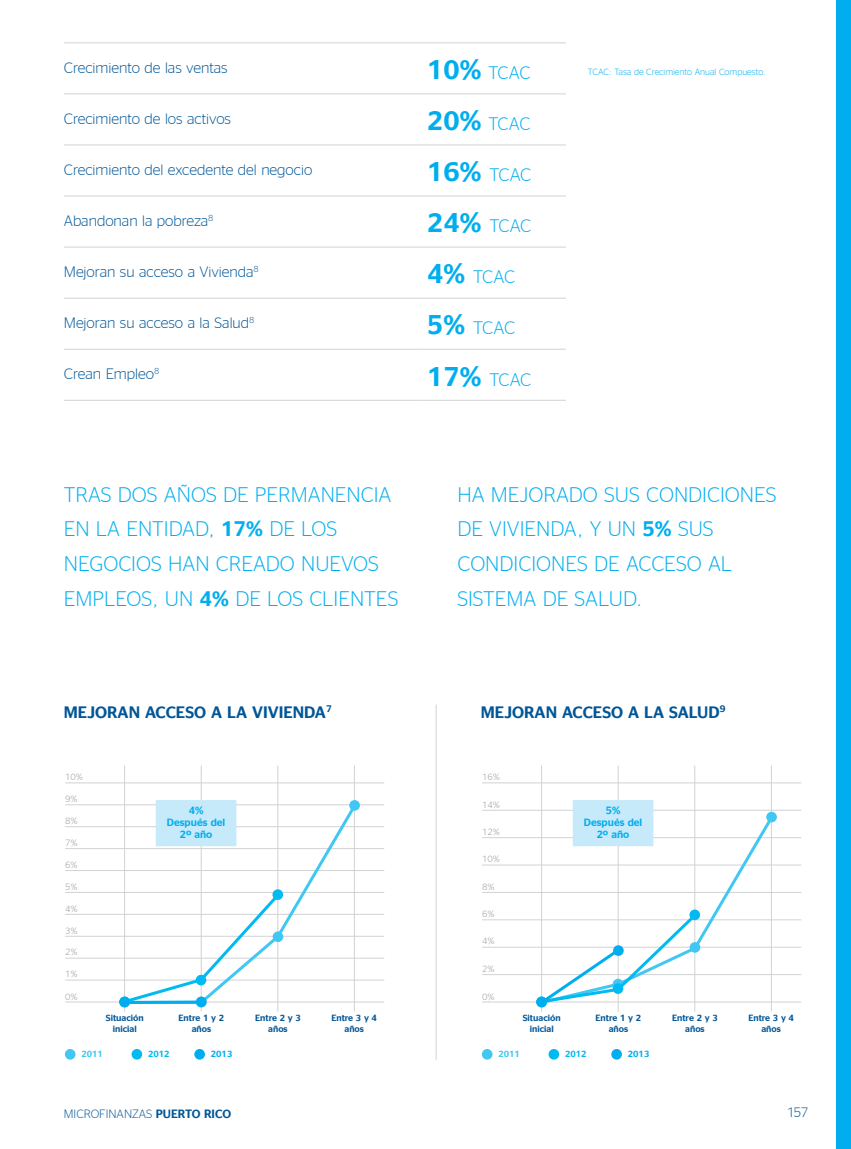
<style>
.page{position:relative;width:851px;height:1149px;background:#fff}
.page>*{position:absolute;margin:0;border:0;box-sizing:border-box;transform-origin:0 0}
.t1{font:300 21px/34.5px "BBVA Office";color:#00aeef}
.t2{font:300 18px "BBVA Office";color:#00aeef}
.t3{font:300 16.5px "BBVA Office";color:#005697}
.t4{font:300 15px "BBVA Office";color:#005697}
.t5{font:300 13.5px "BBVA Office";color:#005697}
.t6{font:300 12px "BBVA Office";color:#005697}
.t7{font:300 10.5px/12px "BBVA Office";color:#00aeef;text-align:center}
.t8{font:300 9px/10.5px "BBVA Office";color:#005697;text-align:center}
.t9{font:300 9px "BBVA Office";color:#939598}
.t10{font:300 9px "BBVA Office";color:#00aeef}
.t11{font:300 9px "BBVA Office";color:#40c7f4}
.t12{font:300 9px "BBVA Office";color:#00baf1}
.t13{font:300 9px "BBVA Office";color:#00aeef}
.s1{font-size:27px}
.s2{font-style:inherit}
</style>
<div class="page">
<div style="left:836px;top:0;width:14px;height:1148px;background:#00aeef"></div>
<hr style="left:64px;top:43px;width:357px;height:1px;background:#d1d2d4">
<hr style="left:421px;top:43px;width:145px;height:1px;background:#d1d2d4">
<hr style="left:64px;top:94px;width:357px;height:1px;background:#d1d2d4">
<hr style="left:421px;top:94px;width:145px;height:1px;background:#d1d2d4">
<hr style="left:64px;top:145px;width:357px;height:1px;background:#d1d2d4">
<hr style="left:421px;top:145px;width:145px;height:1px;background:#d1d2d4">
<hr style="left:64px;top:196px;width:357px;height:1px;background:#d1d2d4">
<hr style="left:421px;top:196px;width:145px;height:1px;background:#d1d2d4">
<hr style="left:64px;top:247px;width:357px;height:1px;background:#d1d2d4">
<hr style="left:421px;top:247px;width:145px;height:1px;background:#d1d2d4">
<hr style="left:64px;top:298px;width:357px;height:1px;background:#d1d2d4">
<hr style="left:421px;top:298px;width:145px;height:1px;background:#d1d2d4">
<hr style="left:64px;top:349px;width:357px;height:1px;background:#d1d2d4">
<hr style="left:421px;top:349px;width:145px;height:1px;background:#d1d2d4">
<hr style="left:64px;top:400px;width:357px;height:1px;background:#d1d2d4">
<hr style="left:421px;top:400px;width:145px;height:1px;background:#d1d2d4">
<hr style="left:436px;top:704px;width:1px;height:355px;background:#d1d2d4">
<hr style="left:482px;top:864px;width:319px;height:1px;background:#d1d2d4">
<hr style="left:482px;top:974px;width:319px;height:1px;background:#d1d2d4">
<hr style="left:482px;top:946px;width:319px;height:1px;background:#d1d2d4">
<hr style="left:482px;top:919px;width:319px;height:1px;background:#d1d2d4">
<hr style="left:482px;top:891px;width:319px;height:1px;background:#d1d2d4">
<hr style="left:482px;top:809px;width:319px;height:1px;background:#d1d2d4">
<hr style="left:482px;top:837px;width:319px;height:1px;background:#d1d2d4">
<hr style="left:482px;top:782px;width:319px;height:1px;background:#d1d2d4">
<hr style="left:482px;top:1001px;width:319px;height:1px;background:#d1d2d4">
<hr style="left:541px;top:765px;width:1px;height:246px;background:#d1d2d4">
<hr style="left:618px;top:765px;width:1px;height:246px;background:#d1d2d4">
<hr style="left:694px;top:765px;width:1px;height:246px;background:#d1d2d4">
<hr style="left:771px;top:765px;width:1px;height:246px;background:#d1d2d4">
<div style="left:548px;top:1048px;width:11px;height:11px;background:#00baf1;border-radius:50%"></div>
<div style="left:482px;top:1048px;width:10px;height:11px;background:#40c7f4;border-radius:50%"></div>
<div style="left:611px;top:1048px;width:11px;height:11px;background:#00aeef;border-radius:50%"></div>
<svg style="left:538px;top:813px;width:237px;height:190px"></svg>
<div style="left:766px;top:811px;width:10px;height:11px;background:#40c7f4;border-radius:50%"></div>
<svg style="left:537px;top:910px;width:162px;height:96px"></svg>
<div style="left:536px;top:996px;width:11px;height:10px;background:#00aeef;border-radius:50%"></div>
<div style="left:613px;top:944px;width:10px;height:11px;background:#00aeef;border-radius:50%"></div>
<div style="left:572px;top:799px;width:81px;height:47px;background:#c6eafa"></div>
<hr style="left:65px;top:957px;width:319px;height:1px;background:#d1d2d4">
<hr style="left:65px;top:979px;width:319px;height:1px;background:#d1d2d4">
<hr style="left:65px;top:913px;width:319px;height:1px;background:#d1d2d4">
<hr style="left:65px;top:935px;width:319px;height:1px;background:#d1d2d4">
<hr style="left:65px;top:870px;width:319px;height:1px;background:#d1d2d4">
<hr style="left:65px;top:891px;width:319px;height:1px;background:#d1d2d4">
<hr style="left:65px;top:826px;width:319px;height:1px;background:#d1d2d4">
<hr style="left:65px;top:804px;width:319px;height:1px;background:#d1d2d4">
<hr style="left:65px;top:848px;width:319px;height:1px;background:#d1d2d4">
<hr style="left:65px;top:782px;width:319px;height:1px;background:#d1d2d4">
<hr style="left:65px;top:1001px;width:319px;height:1px;background:#d1d2d4">
<hr style="left:124px;top:765px;width:1px;height:246px;background:#d1d2d4">
<hr style="left:201px;top:765px;width:1px;height:246px;background:#d1d2d4">
<hr style="left:277px;top:765px;width:1px;height:246px;background:#d1d2d4">
<hr style="left:354px;top:765px;width:1px;height:246px;background:#d1d2d4">
<div style="left:131px;top:1048px;width:11px;height:11px;background:#00baf1;border-radius:50%"></div>
<div style="left:65px;top:1048px;width:10px;height:11px;background:#40c7f4;border-radius:50%"></div>
<div style="left:194px;top:1048px;width:11px;height:11px;background:#00aeef;border-radius:50%"></div>
<svg style="left:122px;top:801px;width:236px;height:204px"></svg>
<div style="left:196px;top:996px;width:10px;height:10px;background:#00aeef;border-radius:50%"></div>
<svg style="left:349px;top:799px;width:11px;height:11px"></svg>
<svg style="left:121px;top:890px;width:161px;height:114px"></svg>
<div style="left:196px;top:974px;width:10px;height:11px;background:#00baf1;border-radius:50%"></div>
<div style="left:272px;top:889px;width:11px;height:10px;background:#00baf1;border-radius:50%"></div>
<hr style="left:125px;top:1000px;width:76px;height:3px;background:#00aeef">
<div style="left:119px;top:996px;width:11px;height:10px;background:#00aeef;border-radius:50%"></div>
<div style="left:196px;top:996px;width:11px;height:10px;background:#00aeef;border-radius:50%"></div>
<div style="left:156px;top:799px;width:80px;height:47px;background:#c6eafa"></div>
<p class="t4" style="left:64px;top:59px;width:165px">Crecimiento de las ventas</p>
<p class="t2" style="left:427px;top:63px;width:73px"><span class="s1">10%</span> TCAC</p>
<p class="t4" style="left:64px;top:110px;width:169px">Crecimiento de los activos</p>
<p class="t2" style="left:427px;top:114px;width:73px"><span class="s1">20%</span> TCAC</p>
<p class="t4" style="left:64px;top:161px;width:250px">Crecimiento del excedente del negocio</p>
<p class="t2" style="left:427px;top:165px;width:74px"><span class="s1">16%</span> TCAC</p>
<p class="t4" style="left:64px;top:212px;width:151px">Abandonan la pobreza<sup>8</sup></p>
<p class="t2" style="left:427px;top:216px;width:74px"><span class="s1">24%</span> TCAC</p>
<p class="t4" style="left:64px;top:263px;width:196px">Mejoran su acceso a Vivienda<sup>8</sup></p>
<p class="t2" style="left:427px;top:267px;width:58px"><span class="s1">4%</span> TCAC</p>
<p class="t4" style="left:64px;top:314px;width:192px">Mejoran su acceso a la Salud<sup>8</sup></p>
<p class="t2" style="left:427px;top:318px;width:58px"><span class="s1">5%</span> TCAC</p>
<p class="t4" style="left:64px;top:365px;width:97px">Crean Empleo<sup>8</sup></p>
<p class="t2" style="left:427px;top:369px;width:74px"><span class="s1">17%</span> TCAC</p>
<p class="t10" style="left:588px;top:67px;width:7px">TCAC</p>
<p class="t10" style="left:609px;top:67px;width:158px">: Tasa de Crecimiento Anual Compuesto.</p>
<p class="t1" style="left:64px;top:477px;width:336px">Tras dos años de permanencia en la entidad, <span class="s2">17%</span> de los negocios han creado nu evos empleos, u n <span class="s2">4%</span> de los clientes</p>
<p class="t1" style="left:457px;top:477px;width:320px">ha mejorado sus condiciones de vivienda, y u n <span class="s2">5%</span> sus condiciones de acceso al sistema de salu d.</p>
<p class="t3" style="left:64px;top:702px;width:269px">Mejoran acceso a la vivienda<sup>7</sup></p>
<p class="t3" style="left:480px;top:702px;width:246px">Mejoran acceso a la salud<sup>9</sup></p>
<p class="t9" style="left:65px;top:772px;width:19px">10%</p>
<p class="t9" style="left:482px;top:772px;width:19px">16%</p>
<p class="t9" style="left:65px;top:793px;width:14px">9%</p>
<p class="t9" style="left:65px;top:837px;width:14px">7%</p>
<p class="t9" style="left:65px;top:815px;width:14px">8%</p>
<p class="t7" style="left:167px;top:803px;width:60px">4%<br>Después del<br>2º año</p>
<p class="t9" style="left:482px;top:799px;width:19px">14%</p>
<p class="t9" style="left:482px;top:826px;width:19px">12%</p>
<p class="t7" style="left:583px;top:803px;width:60px">5%<br>Después del<br>2º año</p>
<p class="t9" style="left:65px;top:859px;width:14px">6%</p>
<p class="t9" style="left:65px;top:881px;width:14px">5%</p>
<p class="t9" style="left:482px;top:854px;width:19px">10%</p>
<p class="t9" style="left:482px;top:881px;width:14px">8%</p>
<p class="t9" style="left:65px;top:903px;width:14px">4%</p>
<p class="t9" style="left:65px;top:925px;width:14px">3%</p>
<p class="t9" style="left:482px;top:908px;width:14px">6%</p>
<p class="t9" style="left:482px;top:936px;width:14px">4%</p>
<p class="t9" style="left:65px;top:947px;width:14px">2%</p>
<p class="t9" style="left:65px;top:968px;width:14px">1%</p>
<p class="t9" style="left:482px;top:963px;width:14px">2%</p>
<p class="t9" style="left:65px;top:991px;width:14px">0%</p>
<p class="t9" style="left:482px;top:991px;width:14px">0%</p>
<p class="t8" style="left:106px;top:1012px;width:39px">Situación inicial</p>
<p class="t8" style="left:178px;top:1012px;width:47px">Entre 1 y 2 años</p>
<p class="t8" style="left:255px;top:1012px;width:47px">Entre 2 y 3 años</p>
<p class="t8" style="left:331px;top:1012px;width:47px">Entre 3 y 4 años</p>
<p class="t8" style="left:522px;top:1012px;width:39px">Situación inicial</p>
<p class="t8" style="left:595px;top:1012px;width:47px">Entre 1 y 2 años</p>
<p class="t8" style="left:672px;top:1012px;width:47px">Entre 2 y 3 años</p>
<p class="t8" style="left:748px;top:1012px;width:47px">Entre 3 y 4 años</p>
<p class="t11" style="left:81px;top:1048px;width:23px">2011</p>
<p class="t12" style="left:148px;top:1048px;width:23px">2012</p>
<p class="t13" style="left:211px;top:1048px;width:23px">2013</p>
<p class="t11" style="left:498px;top:1048px;width:23px">2011</p>
<p class="t12" style="left:565px;top:1048px;width:23px">2012</p>
<p class="t13" style="left:627px;top:1048px;width:23px">2013</p>
<p class="t6" style="left:64px;top:1107px;width:169px">microfinanzas <span class="s2">puerto rico</span></p>
<p class="t5" style="left:786px;top:1104px;width:23px">157</p>
</div>
